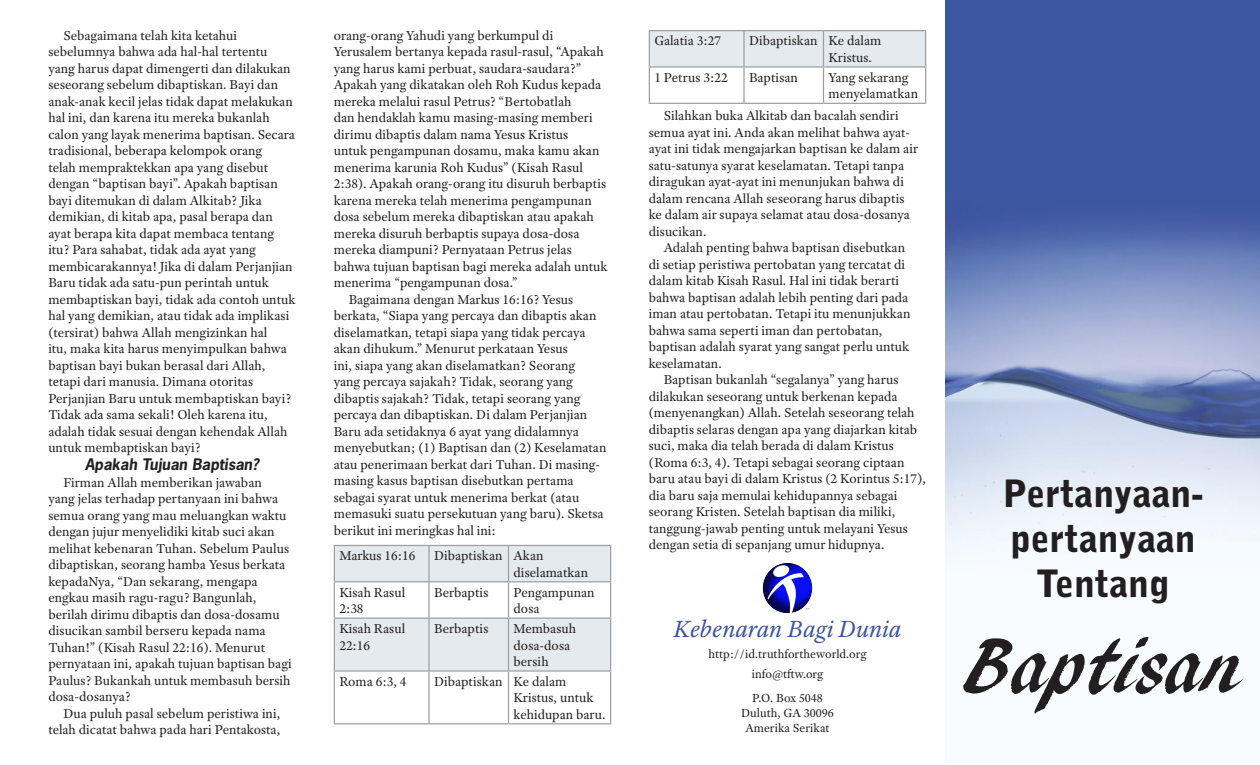
<style>
.page{position:relative;width:1260px;height:765px;background:#fff}
.page>*{position:absolute;margin:0;border:0;box-sizing:border-box;transform-origin:0 0}
.t1{font:80px "ARBLANCA";color:#231f20}
.t2{font:900 37.5px/45px "Bell Gothic Std";color:#231f20;text-align:center}
.t3{font:italic 25px "Adobe Text Pro";color:#3a53a3}
.tractH2{font:italic 700 15px "News Gothic Std";color:#231f20}
.tractText{font:13.75px/16.5px "Adobe Text Pro";color:#231f20}
.tractText-2{font:12.5px "Adobe Text Pro";color:#231f20}
</style>
<div class="page">
<svg style="left:335px;top:546px;width:275px;height:124px"></svg>
<hr style="left:334px;top:545px;width:95px;height:1px;background:#9d9fa2">
<hr style="left:334px;top:546px;width:1px;height:35px;background:#9d9fa2">
<hr style="left:429px;top:545px;width:80px;height:1px;background:#9d9fa2">
<hr style="left:428px;top:546px;width:2px;height:35px;background:#9d9fa2">
<hr style="left:508px;top:545px;width:103px;height:1px;background:#9d9fa2">
<hr style="left:508px;top:546px;width:1px;height:35px;background:#9d9fa2">
<hr style="left:610px;top:546px;width:1px;height:35px;background:#9d9fa2">
<hr style="left:334px;top:581px;width:95px;height:1px;background:#9d9fa2">
<hr style="left:334px;top:582px;width:1px;height:36px;background:#9d9fa2">
<hr style="left:429px;top:581px;width:80px;height:1px;background:#9d9fa2">
<hr style="left:428px;top:582px;width:2px;height:36px;background:#9d9fa2">
<hr style="left:508px;top:581px;width:103px;height:1px;background:#9d9fa2">
<hr style="left:508px;top:582px;width:1px;height:36px;background:#9d9fa2">
<hr style="left:610px;top:582px;width:1px;height:36px;background:#9d9fa2">
<hr style="left:334px;top:618px;width:95px;height:1px;background:#9d9fa2">
<hr style="left:334px;top:619px;width:1px;height:51px;background:#9d9fa2">
<hr style="left:429px;top:618px;width:80px;height:1px;background:#9d9fa2">
<hr style="left:428px;top:619px;width:2px;height:51px;background:#9d9fa2">
<hr style="left:508px;top:618px;width:103px;height:1px;background:#9d9fa2">
<hr style="left:508px;top:619px;width:1px;height:51px;background:#9d9fa2">
<hr style="left:610px;top:619px;width:1px;height:51px;background:#9d9fa2">
<hr style="left:334px;top:670px;width:95px;height:2px;background:#9d9fa2">
<hr style="left:334px;top:672px;width:1px;height:51px;background:#9d9fa2">
<hr style="left:429px;top:670px;width:80px;height:2px;background:#9d9fa2">
<hr style="left:428px;top:672px;width:2px;height:51px;background:#9d9fa2">
<hr style="left:508px;top:670px;width:103px;height:2px;background:#9d9fa2">
<hr style="left:508px;top:672px;width:1px;height:51px;background:#9d9fa2">
<hr style="left:610px;top:672px;width:1px;height:51px;background:#9d9fa2">
<hr style="left:334px;top:723px;width:95px;height:1px;background:#9d9fa2">
<hr style="left:429px;top:723px;width:80px;height:1px;background:#9d9fa2">
<hr style="left:508px;top:723px;width:103px;height:1px;background:#9d9fa2">
<div style="left:650px;top:31px;width:275px;height:35px;background:#e5eaee"></div>
<hr style="left:649px;top:30px;width:95px;height:1px;background:#9d9fa2">
<hr style="left:649px;top:31px;width:1px;height:35px;background:#9d9fa2">
<hr style="left:744px;top:30px;width:80px;height:1px;background:#9d9fa2">
<hr style="left:743px;top:31px;width:2px;height:35px;background:#9d9fa2">
<hr style="left:823px;top:30px;width:103px;height:1px;background:#9d9fa2">
<hr style="left:823px;top:31px;width:1px;height:35px;background:#9d9fa2">
<hr style="left:925px;top:31px;width:1px;height:35px;background:#9d9fa2">
<hr style="left:649px;top:66px;width:95px;height:2px;background:#9d9fa2">
<hr style="left:649px;top:68px;width:1px;height:35px;background:#9d9fa2">
<hr style="left:744px;top:66px;width:80px;height:2px;background:#9d9fa2">
<hr style="left:743px;top:68px;width:2px;height:35px;background:#9d9fa2">
<hr style="left:823px;top:66px;width:103px;height:2px;background:#9d9fa2">
<hr style="left:823px;top:68px;width:1px;height:35px;background:#9d9fa2">
<hr style="left:925px;top:68px;width:1px;height:35px;background:#9d9fa2">
<hr style="left:649px;top:103px;width:95px;height:1px;background:#9d9fa2">
<hr style="left:744px;top:103px;width:80px;height:1px;background:#9d9fa2">
<hr style="left:823px;top:103px;width:103px;height:1px;background:#9d9fa2">
<img style="left:762px;top:562px;width:51px;height:51px">
<div style="left:945px;top:334px;width:315px;height:431px;background:#f8fcfe"></div>
<div style="left:945px;top:0;width:315px;height:432px;background:#3c57a1"></div>
<img style="left:945px;top:223px;width:315px;height:311px">
<p class="tractText" style="left:48px;top:27px;width:248px;text-indent:15px">Sebagaimana telah kita ketahui sebelumnya bahwa ada hal-hal tertentu yang harus dapat dimengerti dan dilakukan seseorang sebelum dibaptiskan. Bayi dan anak-anak kecil jelas tidak dapat melakukan hal ini, dan karena itu mereka bukanlah calon yang layak menerima baptisan. Secara tradisional, beberapa kelompok orang<br>telah mempraktekkan apa yang disebut dengan “baptisan bayi”. Apakah baptisan bayi ditemukan di dalam Alkitab? Jika demikian, di kitab apa, pasal berapa dan ayat berapa kita dapat membaca tentang itu? Para sahabat, tidak ada ayat yang membicarakannya! Jika di dalam Perjanjian Baru tidak ada satu-pun perintah untuk membaptiskan bayi, tidak ada contoh untuk hal yang demikian, atau tidak ada implikasi (tersirat) bahwa Allah mengizinkan hal<br>itu, maka kita harus menyimpulkan bahwa baptisan bayi bukan berasal dari Allah, tetapi dari manusia. Dimana otoritas Perjanjian Baru untuk membaptiskan bayi?<br>Tidak ada sama sekali! Oleh karena itu, adalah tidak sesuai dengan kehendak Allah untuk membaptiskan bayi?</p>
<p class="tractH2" style="left:85px;top:455px;width:176px">Apakah Tujuan Baptisan?</p>
<p class="tractText" style="left:48px;top:474px;width:245px;text-indent:15px">Firman Allah memberikan jawaban yang jelas terhadap pertanyaan ini bahwa semua orang yang mau meluangkan waktu dengan jujur menyelidiki kitab suci akan melihat kebenaran Tuhan. Sebelum Paulus dibaptiskan, seorang hamba Yesus berkata kepadaNya, “Dan sekarang, mengapa engkau masih ragu-ragu? Bangunlah, berilah dirimu dibaptis dan dosa-dosamu disucikan sambil berseru kepada nama Tuhan!” (Kisah Rasul 22:16). Menurut pernyataan ini, apakah tujuan baptisan bagi Paulus? Bukankah untuk membasuh bersih dosa-dosanya?</p>
<p class="tractText" style="left:48px;top:705px;width:234px;text-align:right">Dua puluh pasal sebelum peristiwa ini, telah dicatat bahwa pada hari Pentakosta,</p>
<p class="tractText" style="left:334px;top:27px;width:275px">orang-orang Yahudi yang berkumpul di Yerusalem bertanya kepada rasul-rasul, “Apakah yang harus kami perbuat, saudara-saudara?” Apakah yang dikatakan oleh Roh Kudus kepada mereka melalui rasul Petrus? “Bertobatlah<br>dan hendaklah kamu masing-masing memberi dirimu dibaptis dalam nama Yesus Kristus<br>untuk pengampunan dosamu, maka kamu akan menerima karunia Roh Kudus” (Kisah Rasul 2:38). Apakah orang-orang itu disuruh berbaptis karena mereka telah menerima pengampunan dosa sebelum mereka dibaptiskan atau apakah mereka disuruh berbaptis supaya dosa-dosa mereka diampuni? Pernyataan Petrus jelas bahwa tujuan baptisan bagi mereka adalah untuk menerima “pengampunan dosa.”</p>
<p class="tractText" style="left:334px;top:291px;width:274px;text-indent:15px">Bagaimana dengan Markus 16:16? Yesus berkata, “Siapa yang percaya dan dibaptis akan diselamatkan, tetapi siapa yang tidak percaya akan dihukum.” Menurut perkataan Yesus<br>ini, siapa yang akan diselamatkan? Seorang<br>yang percaya sajakah? Tidak, seorang yang dibaptis sajakah? Tidak, tetapi seorang yang percaya dan dibaptiskan. Di dalam Perjanjian Baru ada setidaknya 6 ayat yang didalamnya menyebutkan; (1) Baptisan dan (2) Keselamatan atau penerimaan berkat dari Tuhan. Di masing&shy;masing kasus baptisan disebutkan pertama sebagai syarat untuk menerima berkat (atau memasuki suatu persekutuan yang baru). Sketsa berikut ini meringkas hal ini:</p>
<p class="tractText" style="left:339px;top:547px;width:77px">Markus 16:16</p>
<p class="tractText" style="left:434px;top:547px;width:70px">Dibaptiskan</p>
<p class="tractText" style="left:513px;top:547px;width:76px">Akan diselamatkan</p>
<p class="tractText" style="left:339px;top:584px;width:67px">Kisah Rasul<br>2:38</p>
<p class="tractText" style="left:434px;top:584px;width:56px">Berbaptis</p>
<p class="tractText" style="left:513px;top:584px;width:83px">Pengampunan dosa</p>
<p class="tractText" style="left:339px;top:620px;width:67px">Kisah Rasul<br>22:16</p>
<p class="tractText" style="left:434px;top:620px;width:56px">Berbaptis</p>
<p class="tractText" style="left:513px;top:620px;width:64px">Membasuh dosa-dosa bersih</p>
<p class="tractText" style="left:339px;top:673px;width:69px">Roma 6:3, 4</p>
<p class="tractText" style="left:434px;top:673px;width:70px">Dibaptiskan</p>
<p class="tractText" style="left:513px;top:673px;width:94px">Ke dalam<br>Kristus, untuk kehidupan baru.</p>
<p class="tractText" style="left:654px;top:33px;width:68px">Galatia 3:27</p>
<p class="tractText" style="left:749px;top:33px;width:70px">Dibaptiskan</p>
<p class="tractText" style="left:828px;top:33px;width:54px">Ke dalam<br>Kristus.</p>
<p class="tractText" style="left:654px;top:69px;width:75px">1 Petrus 3:22</p>
<p class="tractText" style="left:749px;top:69px;width:51px">Baptisan</p>
<p class="tractText" style="left:828px;top:69px;width:91px">Yang sekarang menyelamatkan</p>
<p class="tractText" style="left:649px;top:108px;width:271px;text-indent:15px">Silahkan buka Alkitab dan bacalah sendiri semua ayat ini. Anda akan melihat bahwa ayat&shy;ayat ini tidak mengajarkan baptisan ke dalam air satu-satunya syarat keselamatan. Tetapi tanpa diragukan ayat-ayat ini menunjukan bahwa di dalam rencana Allah seseorang harus dibaptis ke dalam air supaya selamat atau dosa-dosanya disucikan.</p>
<p class="tractText" style="left:649px;top:240px;width:263px;text-indent:15px">Adalah penting bahwa baptisan disebutkan di setiap peristiwa pertobatan yang tercatat di dalam kitab Kisah Rasul. Hal ini tidak berarti bahwa baptisan adalah lebih penting dari pada iman atau pertobatan. Tetapi itu menunjukkan bahwa sama seperti iman dan pertobatan, baptisan adalah syarat yang sangat perlu untuk keselamatan.</p>
<p class="tractText" style="left:649px;top:372px;width:279px;text-indent:15px">Baptisan bukanlah “segalanya” yang harus dilakukan seseorang untuk berkenan kepada (menyenangkan) Allah. Setelah seseorang telah dibaptis selaras dengan apa yang diajarkan kitab suci, maka dia telah berada di dalam Kristus (Roma 6:3, 4). Tetapi sebagai seorang ciptaan baru atau bayi di dalam Kristus (2 Korintus 5:17), dia baru saja memulai kehidupannya sebagai seorang Kristen. Setelah baptisan dia miliki, tanggung-jawab penting untuk melayani Yesus dengan setia di sepanjang umur hidupnya.</p>
<p class="t3" style="left:674px;top:613px;width:229px">Kebenaran Bagi Dunia</p>
<p class="tractText-2" style="left:709px;top:646px;width:159px">http://id.truthfortheworld.org</p>
<p class="tractText-2" style="left:752px;top:666px;width:73px">info@tftw.org</p>
<p class="tractText-2" style="left:752px;top:690px;width:72px">P.O. Box 5048</p>
<p class="tractText-2" style="left:741px;top:705px;width:94px">Duluth, GA 30096</p>
<p class="tractText-2" style="left:745px;top:720px;width:86px">Amerika Serikat</p>
<p class="t2" style="left:1002px;top:471px;width:203px">Pertanyaan&shy;pertanyaan<br>Tentang</p>
<p class="t1" style="left:964px;top:622px;width:279px">Baptisan</p>
</div>
